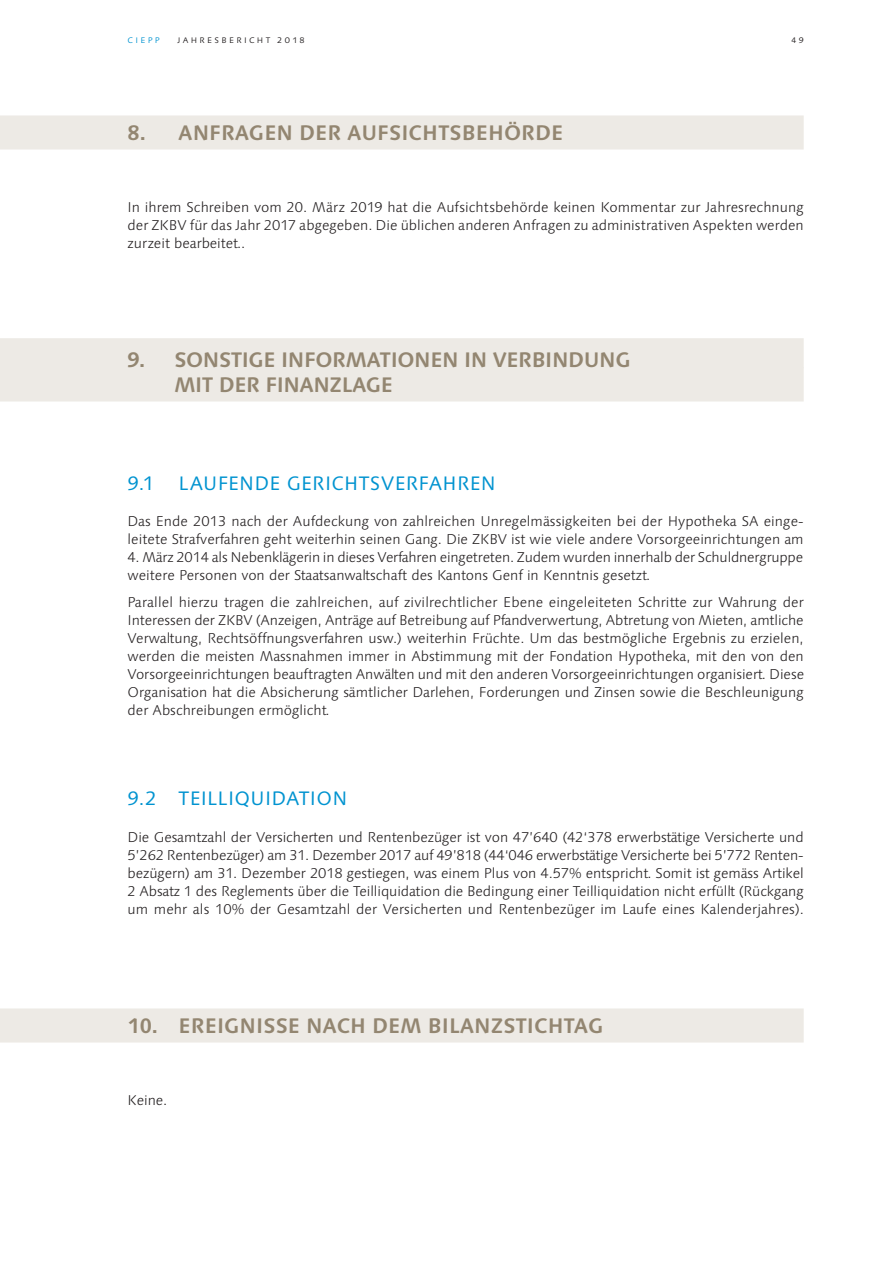
<style>
.page{position:relative;width:893px;height:1263px;background:#fff}
.page>*{position:absolute;margin:0;border:0;box-sizing:border-box;transform-origin:0 0}
.t1{font:700 21px/25.2px "Linotype Syntax";letter-spacing:-.01em;color:#938671}
.t2{font:19.5px "Linotype Syntax";letter-spacing:.015em;color:#0093d0}
.t3{font:300 14.25px/18px "Linotype Syntax";letter-spacing:-.005em;color:#231f20}
.t4{font:300 10.5px "Linotype Syntax SC";letter-spacing:.22em;color:#231f20}
.t5{font:300 10.5px "Linotype Syntax SC";letter-spacing:.215em;color:#0093d0}
</style>
<div class="page">
<div style="left:0;top:115px;width:804px;height:35px;background:#edeae5"></div>
<div style="left:0;top:338px;width:804px;height:30px;background:#edeae5"></div>
<div style="left:0;top:367px;width:804px;height:34px;background:#edeae5"></div>
<div style="left:0;top:1008px;width:804px;height:34px;background:#edeae5"></div>
<p class="t5" style="left:128px;top:33px;width:34px">ciepp</p>
<p class="t4" style="left:178px;top:33px;width:129px">jahresbericht 2018</p>
<p class="t4" style="left:791px;top:33px;width:14px">49</p>
<h1 class="t1" style="left:128px;top:120px;width:437px">8. ANFRAGEN DER AUFSICHTSBEHÖRDE</h1>
<p class="t3" style="left:128px;top:198px;width:678px;text-align:justify">In ihrem Schreiben vom 20. März 2019 hat die Aufsichtsbehörde keinen Kommentar zur Jahresrechnung der ZKBV für das Jahr 2017 abgegeben. Die üblichen anderen Anfragen zu administrativen Aspekten werden zurzeit bearbeitet..</p>
<h1 class="t1" style="left:174px;top:347px;width:458px;text-indent:-47px">9. SONSTIGE INFORMATIONEN IN VERBINDUNG<br>MIT DER FINANZLAGE</h1>
<h2 class="t2" style="left:128px;top:471px;width:370px">9.1 LAUFENDE GERICHTSVERFAHREN</h2>
<p class="t3" style="left:128px;top:513px;width:678px">Das Ende 2013 nach der Aufdeckung von zahlreichen Unregelmässigkeiten bei der Hypotheka SA einge&shy;leitete Strafverfahren geht weiterhin seinen Gang. Die ZKBV ist wie viele andere Vorsorgeeinrichtungen am</p>
<p class="t3" style="left:128px;top:549px;width:677px">4. März 2014 als Nebenklägerin in dieses Verfahren eingetreten. Zudem wurden innerhalb der Schuldnergruppe weitere Personen von der Staatsanwaltschaft des Kantons Genf in Kenntnis gesetzt.</p>
<p class="t3" style="left:128px;top:593px;width:678px;text-align:justify">Parallel hierzu tragen die zahlreichen, auf zivilrechtlicher Ebene eingeleiteten Schritte zur Wahrung der Interessen der ZKBV (Anzeigen, Anträge auf Betreibung auf Pfandverwertung, Abtretung von Mieten, amtliche Verwaltung, Rechtsöffnungsverfahren usw.) weiterhin Früchte. Um das bestmögliche Ergebnis zu erzielen, werden die meisten Massnahmen immer in Abstimmung mit der Fondation Hypotheka, mit den von den Vorsorgeeinrichtungen beauftragten Anwälten und mit den anderen Vorsorgeeinrichtungen organisiert. Diese Organisation hat die Absicherung sämtlicher Darlehen, Forderungen und Zinsen sowie die Beschleunigung der Abschreibungen ermöglicht.</p>
<h2 class="t2" style="left:128px;top:787px;width:221px">9.2 TEILLIQUIDATION</h2>
<p class="t3" style="left:128px;top:828px;width:678px">Die Gesamtzahl der Versicherten und Rentenbezüger ist von 47’640 (42‘378 erwerbstätige Versicherte und 5’262 Rentenbezüger) am 31. Dezember 2017 auf 49’818 (44‘046 erwerbstätige Versicherte bei 5’772 Renten&shy;bezügern) am 31. Dezember 2018 gestiegen, was einem Plus von 4.57% entspricht. Somit ist gemäss Artikel 2 Absatz 1 des Reglements über die Teilliquidation die Bedingung einer Teilliquidation nicht erfüllt (Rückgang um mehr als 10% der Gesamtzahl der Versicherten und Rentenbezüger im Laufe eines Kalenderjahres).</p>
<h1 class="t1" style="left:128px;top:1013px;width:477px">10. EREIGNISSE NACH DEM BILANZSTICHTAG</h1>
<p class="t3" style="left:128px;top:1091px;width:41px">Keine.</p>
</div>
